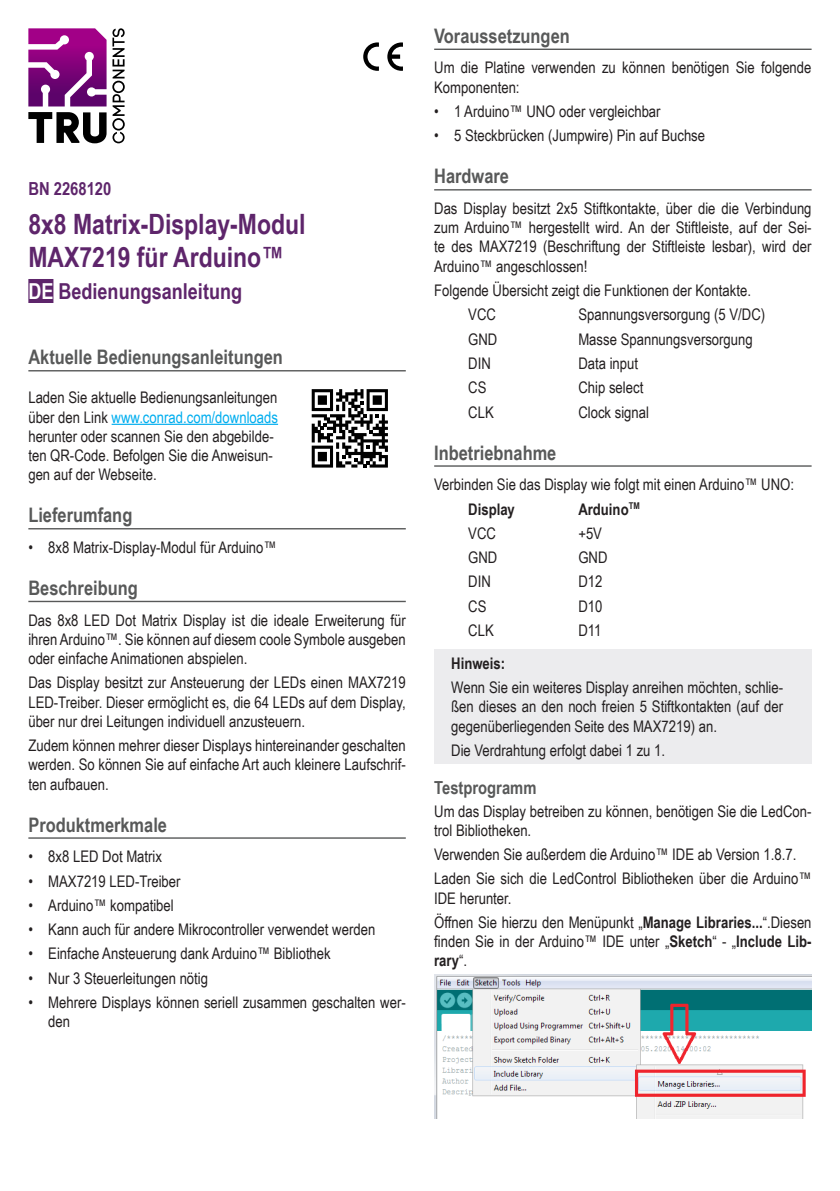
<style>
.page{position:relative;width:840px;height:1191px;background:#fff}
.page>*{position:absolute;margin:0;border:0;box-sizing:border-box;transform-origin:0 0}
.M-productname{font:700 28px/33.6px "Arial Narrow";color:#5e256b}
.M-operatingInstructi{font:700 22px "Arial Narrow";color:#5e256b}
.t1{font:700 20px "Arial Narrow";color:#585959}
.M-body-h2{font:700 18px "Arial Narrow";color:#585959}
.M-bn-number{font:700 18px "Arial Narrow";color:#5e256b}
.M-body{font:16px/19.2px "Arial Narrow";color:#231f20;text-align:justify}
.M-body--Left{font:16px/19.2px "Arial Narrow";color:#231f20}
.M-body--bullet--dash{font:16px "Arial Narrow";color:#231f20}
.M-body--bullet--dash-2{font:700 16px "Arial Narrow";color:#231f20}
.M-body-2{font:700 16px "Arial Narrow";color:#231f20}
.s1{color:#fff}
.s2{color:#00aeef}
.s3{font-weight:700}
</style>
<div class="page">
<hr style="left:434px;top:49px;width:377px;height:1px;background:#585959">
<hr style="left:434px;top:189px;width:377px;height:1px;background:#585959">
<hr style="left:434px;top:465px;width:377px;height:2px;background:#585959">
<div style="left:434px;top:649px;width:377px;height:115px;background:#ececee"></div>
<img style="left:434px;top:974px;width:377px;height:144px">
<div style="left:28px;top:279px;width:25px;height:24px;background:#5e256b"></div>
<hr style="left:28px;top:370px;width:377px;height:1px;background:#585959">
<hr style="left:28px;top:528px;width:377px;height:1px;background:#585959">
<hr style="left:28px;top:601px;width:377px;height:1px;background:#585959">
<hr style="left:28px;top:837px;width:377px;height:1px;background:#585959">
<hr style="left:112px;top:424px;width:166px;height:1px;background:#00aeef">
<svg style="left:311px;top:389px;width:76px;height:78px"></svg>
<svg style="left:387px;top:42px;width:16px;height:29px"></svg>
<svg style="left:363px;top:42px;width:16px;height:29px"></svg>
<svg style="left:112px;top:28px;width:13px;height:115px"></svg>
<svg style="left:28px;top:112px;width:78px;height:31px"></svg>
<svg style="left:28px;top:28px;width:78px;height:78px"></svg>
<p class="M-bn-number" style="left:28px;top:175px;width:84px">BN 2268120</p>
<p class="M-productname" style="left:28px;top:206px;width:278px">8x8 Matrix-Display-Modul<br>MAX7219 für Arduino™</p>
<p class="M-operatingInstructi" style="left:28px;top:274px;width:215px"><span class="s1">DE</span> Bedienungsanleitung</p>
<p class="t1" style="left:28px;top:342px;width:256px">Aktuelle Bedienungsanleitungen</p>
<p class="M-body--Left" style="left:28px;top:387px;width:251px">Laden Sie aktuelle Bedienungsanleitungen über den Link <span class="s2">www.conrad.com/downloads </span>herunter oder scannen Sie den abgebilde&shy;ten QR-Code. Befolgen Sie die Anweisun&shy;gen auf der Webseite.</p>
<p class="t1" style="left:28px;top:500px;width:105px">Lieferumfang</p>
<p class="M-body" style="left:28px;top:537px;width:250px">• 8x8 Matrix-Display-Modul für Arduino™</p>
<p class="t1" style="left:28px;top:573px;width:111px">Beschreibung</p>
<p class="M-body" style="left:28px;top:610px;width:379px">Das 8x8 LED Dot Matrix Display ist die ideale Erweiterung für ihren Arduino™. Sie können auf diesem coole Symbole ausgeben oder einfache Animationen abspielen.</p>
<p class="M-body" style="left:28px;top:672px;width:379px">Das Display besitzt zur Ansteuerung der LEDs einen MAX7219<br>LED-Treiber. Dieser ermöglicht es, die 64 LEDs auf dem Display, über nur drei Leitungen individuell anzusteuern.</p>
<p class="M-body" style="left:28px;top:735px;width:379px">Zudem können mehrer dieser Displays hintereinander geschalten werden. So können Sie auf einfache Art auch kleinere Laufschrif&shy;ten aufbauen.</p>
<p class="t1" style="left:28px;top:809px;width:140px">Produktmerkmale</p>
<p class="M-body" style="left:28px;top:846px;width:135px">• 8x8 LED Dot Matrix</p>
<p class="M-body" style="left:28px;top:870px;width:154px">• MAX7219 LED-Treiber</p>
<p class="M-body" style="left:28px;top:895px;width:147px">• Arduino™ kompatibel</p>
<p class="M-body" style="left:28px;top:919px;width:348px">• Kann auch für andere Mikrocontroller verwendet werden</p>
<p class="M-body" style="left:28px;top:943px;width:304px">• Einfache Ansteuerung dank Arduino™ Bibliothek</p>
<p class="M-body" style="left:28px;top:968px;width:181px">• Nur 3 Steuerleitungen nötig</p>
<p class="M-body" style="left:48px;top:992px;width:359px;text-indent:-20px">• Mehrere Displays können seriell zusammen geschalten wer&shy;den</p>
<p class="t1" style="left:434px;top:21px;width:137px">Voraussetzungen</p>
<p class="M-body" style="left:434px;top:58px;width:378px">Um die Platine verwenden zu können benötigen Sie folgende<br>Komponenten:</p>
<p class="M-body" style="left:434px;top:101px;width:228px">• 1 Arduino™ UNO oder vergleichbar</p>
<p class="M-body" style="left:434px;top:125px;width:272px">• 5 Steckbrücken (Jumpwire) Pin auf Buchse</p>
<p class="t1" style="left:434px;top:161px;width:76px">Hardware</p>
<p class="M-body" style="left:434px;top:198px;width:379px">Das Display besitzt 2x5 Stiftkontakte, über die die Verbindung zum Arduino™ hergestellt wird. An der Stiftleiste, auf der Sei&shy;te des MAX7219 (Beschriftung der Stiftleiste lesbar), wird der Arduino™ angeschlossen!</p>
<p class="M-body" style="left:434px;top:280px;width:318px">Folgende Übersicht zeigt die Funktionen der Kontakte.</p>
<p class="M-body--bullet--dash" style="left:468px;top:303px;width:29px">VCC</p>
<p class="M-body--bullet--dash" style="left:578px;top:303px;width:188px">Spannungsversorgung (5 V/DC)</p>
<p class="M-body--bullet--dash" style="left:468px;top:327px;width:31px">GND</p>
<p class="M-body--bullet--dash" style="left:578px;top:327px;width:176px">Masse Spannungsversorgung</p>
<p class="M-body--bullet--dash" style="left:468px;top:351px;width:24px">DIN</p>
<p class="M-body--bullet--dash" style="left:578px;top:351px;width:61px">Data input</p>
<p class="M-body--bullet--dash" style="left:468px;top:376px;width:20px">CS</p>
<p class="M-body--bullet--dash" style="left:578px;top:376px;width:66px">Chip select</p>
<p class="M-body--bullet--dash" style="left:468px;top:400px;width:27px">CLK</p>
<p class="M-body--bullet--dash" style="left:578px;top:400px;width:72px">Clock signal</p>
<p class="t1" style="left:434px;top:437px;width:124px">Inbetriebnahme</p>
<p class="M-body" style="left:434px;top:474px;width:361px">Verbinden Sie das Display wie folgt mit einen Arduino™ UNO:</p>
<p class="M-body--bullet--dash-2" style="left:468px;top:497px;width:48px">Display</p>
<p class="M-body--bullet--dash-2" style="left:578px;top:497px;width:63px">Arduino<sup>TM</sup></p>
<p class="M-body--bullet--dash" style="left:468px;top:521px;width:29px">VCC</p>
<p class="M-body--bullet--dash" style="left:578px;top:521px;width:25px">+5V</p>
<p class="M-body--bullet--dash" style="left:468px;top:546px;width:31px">GND</p>
<p class="M-body--bullet--dash" style="left:578px;top:546px;width:31px">GND</p>
<p class="M-body--bullet--dash" style="left:468px;top:570px;width:24px">DIN</p>
<p class="M-body--bullet--dash" style="left:578px;top:570px;width:26px">D12</p>
<p class="M-body--bullet--dash" style="left:468px;top:594px;width:20px">CS</p>
<p class="M-body--bullet--dash" style="left:578px;top:594px;width:26px">D10</p>
<p class="M-body--bullet--dash" style="left:468px;top:618px;width:27px">CLK</p>
<p class="M-body--bullet--dash" style="left:578px;top:618px;width:25px">D11</p>
<p class="M-body-2" style="left:451px;top:651px;width:55px">Hinweis:</p>
<p class="M-body" style="left:451px;top:677px;width:333px">Wenn Sie ein weiteres Display anreihen möchten, schlie&shy;ßen dieses an den noch freien 5 Stiftkontakten (auf der gegenüberliegenden Seite des MAX7219) an.</p>
<p class="M-body" style="left:451px;top:740px;width:215px">Die Verdrahtung erfolgt dabei 1 zu 1.</p>
<p class="M-body-h2" style="left:434px;top:774px;width:104px">Testprogramm</p>
<p class="M-body" style="left:434px;top:800px;width:379px">Um das Display betreiben zu können, benötigen Sie die LedCon&shy;trol Bibliotheken.</p>
<p class="M-body" style="left:434px;top:844px;width:363px">Verwenden Sie außerdem die Arduino™ IDE ab Version 1.8.7.</p>
<p class="M-body" style="left:434px;top:868px;width:378px">Laden Sie sich die LedControl Bibliotheken über die Arduino™<br>IDE herunter.</p>
<p class="M-body" style="left:434px;top:912px;width:379px">Öffnen Sie hierzu den Menüpunkt „<span class="s3">Manage Libraries...</span>“.Diesen finden Sie in der Arduino™ IDE unter „<span class="s3">Sketch</span>“ - „<span class="s3">Include Lib&shy;rary</span>“.</p>
</div>
